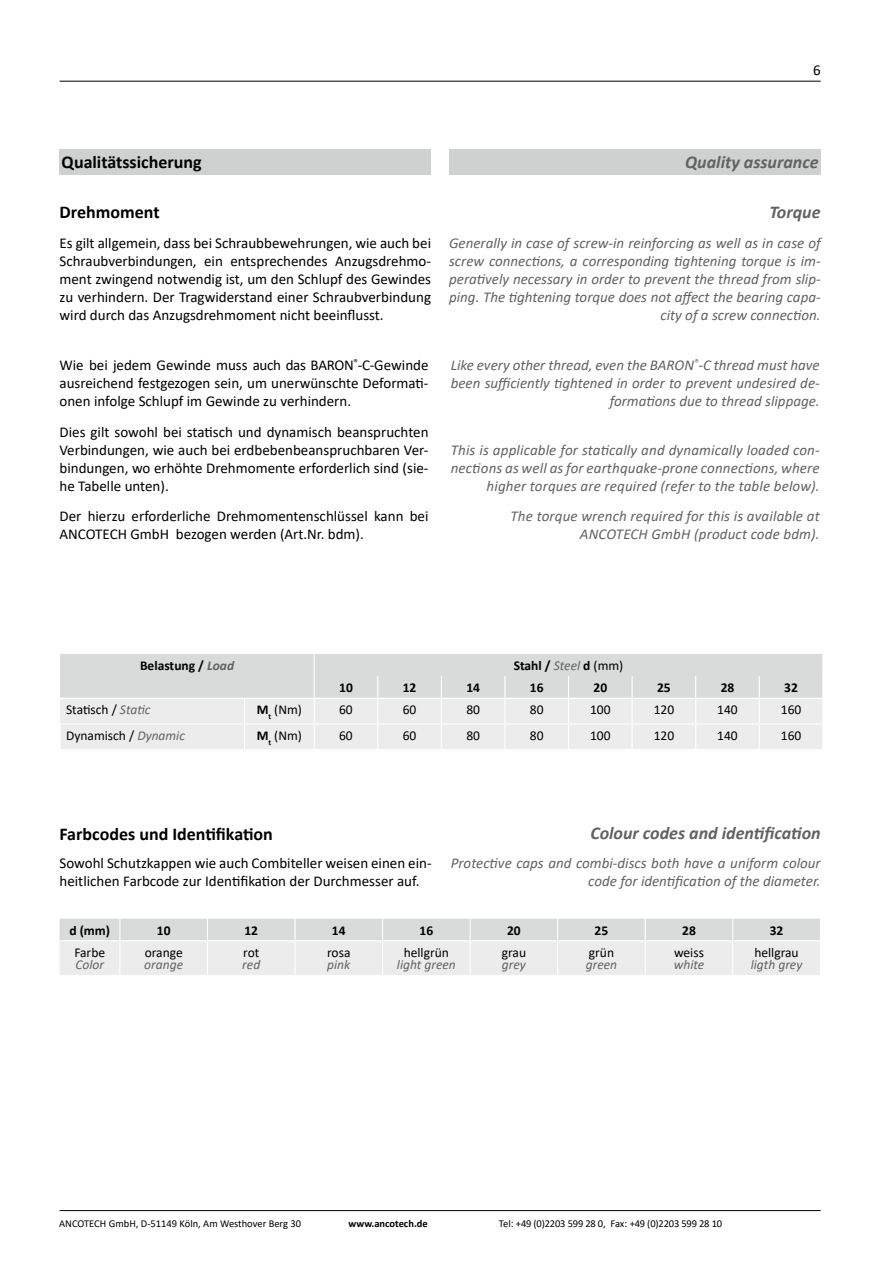
<style>
.page{position:relative;width:893px;height:1263px;background:#fff}
.page>*{position:absolute;margin:0;border:0;box-sizing:border-box;transform-origin:0 0}
.t1{font:700 18px "Calibri";color:#000}
.t2{font:italic 700 18px "Calibri";color:#626261}
.t3{font:15px/18px "Calibri";color:#000;text-align:justify}
.t4{font:italic 15px/18px "Calibri";color:#626261;text-align:right}
.t5{font:13.5px "Calibri";color:#000}
.t6{font:700 13.5px "Calibri";color:#000}
.t7{font:italic 13.5px "Calibri";color:#626261}
.t8{font:10.5px "Calibri";letter-spacing:-.01em;color:#000}
.t9{font:700 10.5px "Calibri";color:#000}
.s1{font-style:italic;color:#626261}
.s2{font-weight:400;font-style:italic;color:#626261}
.s3{font-weight:400}
.s4{font-weight:700}
</style>
<div class="page">
<svg style="left:60px;top:654px;width:763px;height:95px;background:#e3e4e4"></svg>
<hr style="left:60px;top:1210px;width:761px;height:1px;background:#000">
<hr style="left:60px;top:81px;width:761px;height:1px;background:#000">
<div style="left:60px;top:149px;width:371px;height:25px;background:#cfd0d0"></div>
<div style="left:449px;top:149px;width:372px;height:25px;background:#cfd0d0"></div>
<svg style="left:60px;top:919px;width:760px;height:56px;background:#e5e5e5"></svg>
<hr style="left:60px;top:940px;width:60px;height:1px;background:#fff">
<hr style="left:120px;top:940px;width:87px;height:1px;background:#fff">
<hr style="left:119px;top:941px;width:1px;height:34px;background:#fff">
<hr style="left:207px;top:940px;width:88px;height:1px;background:#fff">
<hr style="left:207px;top:941px;width:1px;height:34px;background:#fff">
<hr style="left:295px;top:940px;width:88px;height:1px;background:#fff">
<hr style="left:294px;top:941px;width:2px;height:34px;background:#fff">
<hr style="left:383px;top:940px;width:87px;height:1px;background:#fff">
<hr style="left:382px;top:941px;width:1px;height:34px;background:#fff">
<hr style="left:470px;top:940px;width:88px;height:1px;background:#fff">
<hr style="left:470px;top:941px;width:1px;height:34px;background:#fff">
<hr style="left:558px;top:940px;width:87px;height:1px;background:#fff">
<hr style="left:557px;top:941px;width:1px;height:34px;background:#fff">
<hr style="left:645px;top:940px;width:88px;height:1px;background:#fff">
<hr style="left:645px;top:941px;width:1px;height:34px;background:#fff">
<hr style="left:733px;top:940px;width:87px;height:1px;background:#fff">
<hr style="left:732px;top:941px;width:1px;height:34px;background:#fff">
<p class="t3" style="left:813px;top:60px;width:9px">6</p>
<p class="t1" style="left:62px;top:150px;width:142px">Qualitätssicherung</p>
<p class="t2" style="left:685px;top:150px;width:135px">Quality assurance</p>
<p class="t1" style="left:60px;top:199px;width:102px">Drehmoment</p>
<p class="t2" style="left:769px;top:199px;width:53px">Torque</p>
<p class="t3" style="left:60px;top:233px;width:373px">Es gilt allgemein, dass bei Schraubbewehrungen, wie auch bei Schraubverbindungen, ein entsprechendes Anzugsdrehmo&shy;ment zwingend notwendig ist, um den Schlupf des Gewindes zu verhindern. Der Tragwiderstand einer Schraubverbindung wird durch das Anzugsdrehmoment nicht beeinflusst.</p>
<p class="t3" style="left:60px;top:356px;width:370px">Wie bei jedem Gewinde muss auch das BARON<sup>®</sup>-C-Gewinde ausreichend festgezogen sein, um unerwünschte Deformati&shy;onen infolge Schlupf im Gewinde zu verhindern.</p>
<p class="t3" style="left:60px;top:422px;width:370px">Dies gilt sowohl bei statisch und dynamisch beanspruchten Verbindungen, wie auch bei erdbebenbeanspruchbaren Ver&shy;bindungen, wo erhöhte Drehmomente erforderlich sind (sie&shy;he Tabelle unten).</p>
<p class="t3" style="left:60px;top:507px;width:370px">Der hierzu erforderliche Drehmomentenschlüssel kann bei<br>ANCOTECH GmbH bezogen werden (Art.Nr. bdm).</p>
<p class="t4" style="left:449px;top:233px;width:373px">Generally in case of screw-in reinforcing as well as in case of screw connections, a corresponding tightening torque is im&shy;peratively necessary in order to prevent the thread from slip&shy;ping. The tightening torque does not affect the bearing capa&shy;city of a screw connection.</p>
<p class="t4" style="left:451px;top:355px;width:371px">Like every other thread, even the BARON<sup>®</sup>-C thread must have been sufficiently tightened in order to prevent undesired de&shy;formations due to thread slippage.</p>
<p class="t4" style="left:451px;top:440px;width:370px">This is applicable for statically and dynamically loaded con&shy;nections as well as for earthquake-prone connections, where higher torques are required (refer to the table below).</p>
<p class="t4" style="left:510px;top:507px;width:311px">The torque wrench required for this is available at<br>ANCOTECH GmbH (product code bdm).</p>
<p class="t6" style="left:140px;top:656px;width:96px">Belastung / <span class="s1">Load</span></p>
<p class="t6" style="left:514px;top:656px;width:111px">Stahl / <span class="s2">Steel</span> d <span class="s3">(mm)</span></p>
<p class="t6" style="left:339px;top:678px;width:15px">10</p>
<p class="t6" style="left:403px;top:678px;width:15px">12</p>
<p class="t6" style="left:466px;top:678px;width:15px">14</p>
<p class="t6" style="left:530px;top:678px;width:15px">16</p>
<p class="t6" style="left:593px;top:678px;width:15px">20</p>
<p class="t6" style="left:657px;top:678px;width:15px">25</p>
<p class="t6" style="left:721px;top:678px;width:15px">28</p>
<p class="t6" style="left:784px;top:678px;width:15px">32</p>
<p class="t5" style="left:66px;top:700px;width:86px">Statisch / <span class="s1">Static</span></p>
<p class="t5" style="left:257px;top:700px;width:47px"><span class="s4">M</span><sub>t</sub> (Nm)</p>
<p class="t5" style="left:339px;top:700px;width:15px">60</p>
<p class="t5" style="left:403px;top:700px;width:15px">60</p>
<p class="t5" style="left:466px;top:700px;width:15px">80</p>
<p class="t5" style="left:530px;top:700px;width:15px">80</p>
<p class="t5" style="left:590px;top:700px;width:22px">100</p>
<p class="t5" style="left:654px;top:700px;width:22px">120</p>
<p class="t5" style="left:717px;top:700px;width:22px">140</p>
<p class="t5" style="left:781px;top:700px;width:22px">160</p>
<p class="t5" style="left:66px;top:726px;width:120px">Dynamisch / <span class="s1">Dynamic</span></p>
<p class="t5" style="left:257px;top:726px;width:47px"><span class="s4">M</span><sub>t</sub> (Nm)</p>
<p class="t5" style="left:339px;top:726px;width:15px">60</p>
<p class="t5" style="left:403px;top:726px;width:15px">60</p>
<p class="t5" style="left:466px;top:726px;width:15px">80</p>
<p class="t5" style="left:530px;top:726px;width:15px">80</p>
<p class="t5" style="left:590px;top:726px;width:22px">100</p>
<p class="t5" style="left:654px;top:726px;width:22px">120</p>
<p class="t5" style="left:717px;top:726px;width:22px">140</p>
<p class="t5" style="left:781px;top:726px;width:22px">160</p>
<p class="t1" style="left:60px;top:821px;width:215px">Farbcodes und Identifikation</p>
<p class="t2" style="left:590px;top:820px;width:232px">Colour codes and identification</p>
<p class="t3" style="left:60px;top:853px;width:374px">Sowohl Schutzkappen wie auch Combiteller weisen einen ein&shy;heitlichen Farbcode zur Identifikation der Durchmesser auf.</p>
<p class="t6" style="left:69px;top:921px;width:42px">d (mm)</p>
<p class="t6" style="left:157px;top:921px;width:15px">10</p>
<p class="t6" style="left:244px;top:921px;width:15px">12</p>
<p class="t6" style="left:332px;top:921px;width:15px">14</p>
<p class="t6" style="left:419px;top:921px;width:15px">16</p>
<p class="t6" style="left:507px;top:921px;width:15px">20</p>
<p class="t6" style="left:595px;top:921px;width:15px">25</p>
<p class="t6" style="left:682px;top:921px;width:15px">28</p>
<p class="t6" style="left:770px;top:921px;width:15px">32</p>
<p class="t5" style="left:74px;top:943px;width:32px">Farbe</p>
<p class="t7" style="left:75px;top:955px;width:30px">Color</p>
<p class="t4" style="left:451px;top:853px;width:371px">Protective caps and combi-discs both have a uniform colour code for identification of the diameter.</p>
<p class="t5" style="left:404px;top:943px;width:47px">hellgrün</p>
<p class="t7" style="left:397px;top:955px;width:60px">light green</p>
<p class="t5" style="left:754px;top:943px;width:46px">hellgrau</p>
<p class="t7" style="left:751px;top:955px;width:53px">ligth grey</p>
<p class="t5" style="left:674px;top:943px;width:31px">weiss</p>
<p class="t7" style="left:674px;top:955px;width:32px">white</p>
<p class="t5" style="left:589px;top:943px;width:27px">grün</p>
<p class="t7" style="left:586px;top:955px;width:33px">green</p>
<p class="t5" style="left:243px;top:943px;width:18px">rot</p>
<p class="t7" style="left:242px;top:955px;width:20px">red</p>
<p class="t5" style="left:145px;top:943px;width:40px">orange</p>
<p class="t7" style="left:144px;top:955px;width:40px">orange</p>
<p class="t5" style="left:327px;top:943px;width:25px">rosa</p>
<p class="t7" style="left:327px;top:955px;width:25px">pink</p>
<p class="t5" style="left:502px;top:943px;width:26px">grau</p>
<p class="t7" style="left:502px;top:955px;width:25px">grey</p>
<p class="t8" style="left:59px;top:1216px;width:243px">ANCOTECH GmbH, D-51149 Köln, Am Westhover Berg 30</p>
<p class="t9" style="left:349px;top:1216px;width:81px">www.ancotech.de</p>
<p class="t8" style="left:499px;top:1216px;width:225px">Tel: +49 (0)2203 599 28 0, Fax: +49 (0)2203 599 28 10</p>
</div>
